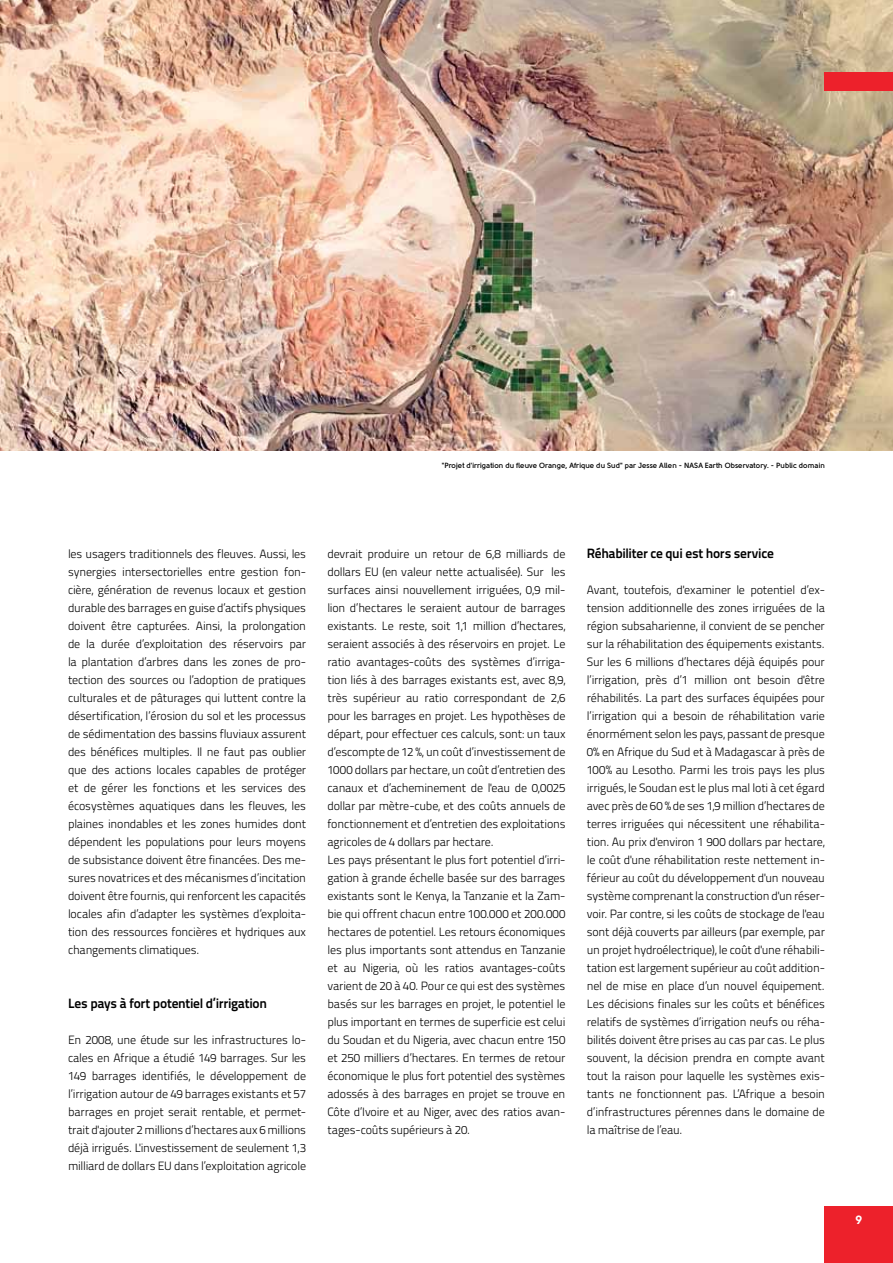
<style>
.page{position:relative;width:893px;height:1263px;background:#fff}
.page>*{position:absolute;margin:0;border:0;box-sizing:border-box;transform-origin:0 0}
.t1{font:13.5px "Titillium Text 22 L 800 wt";letter-spacing:-.02em;color:#000}
.t2{font:12px/18px "Titillium Text 22 L 250 wt";letter-spacing:-.015em;color:#000;text-align:justify}
.t3{font:900 12px "Solomon";color:#fff}
.t4{font:700 7.5px "Solomon";color:#000}
</style>
<div class="page">
<img style="left:0;top:0;width:893px;height:450px">
<div style="left:825px;top:1206px;width:68px;height:57px;background:#ed212b"></div>
<div style="left:825px;top:72px;width:68px;height:18px;background:#ed212b"></div>
<p class="t4" style="left:442px;top:461px;width:248px">"Projet d'irrigation du fleuve Orange, Afrique du Sud" par Jesse Allen - NASA</p>
<p class="t4" style="left:705px;top:461px;width:121px">Earth Observatory. - Public domain</p>
<p class="t2" style="left:68px;top:544px;width:240px">les usagers traditionnels des fleuves. Aussi, les synergies intersectorielles entre gestion fon&shy;cière, génération de revenus locaux et gestion durable des barrages en guise d’actifs physiques doivent être capturées. Ainsi, la prolongation de la durée d’exploitation des réservoirs par la plantation d’arbres dans les zones de pro&shy;tection des sources ou l’adoption de pratiques culturales et de pâturages qui luttent contre la désertification, l’érosion du sol et les processus de sédimentation des bassins fluviaux assurent des bénéfices multiples. I l ne faut pas oublier que des actions locales capables de protéger et de gérer les fonctions et les services des écosystèmes aquatiques dans les fleuves, les plaines inondables et les zones humides dont dépendent les populations pour leurs moyens de subsistance doivent être financées. Des me&shy;sures novatrices et des mécanismes d’incitation doivent être fournis, qui renforcent les capacités locales afin d’adapter les systèmes d’exploita&shy;tion des ressources foncières et hydriques aux changements climatiques.</p>
<p class="t1" style="left:68px;top:993px;width:200px">Les pays à fort potentiel d’irrigation</p>
<p class="t2" style="left:68px;top:1030px;width:240px">En 2008, une étude sur les infrastructures lo&shy;cales en Afrique a étudié 149 barrages. Sur les 149 barrages identifiés, le développement de l’irrigation autour de 49 barrages existants et 57 barrages en projet serait rentable, et permet&shy;trait d'ajouter 2 millions d’hectares aux 6 millions déjà irrigués. L'investissement de seulement 1,3 milliard de dollars EU dans l’exploitation agricole</p>
<p class="t2" style="left:327px;top:544px;width:240px;text-align:left">devrait produire un retour de 6,8 milliards de dollars EU (en valeur nette actualisée). Sur les surfaces ainsi nouvellement irriguées, 0,9 mil&shy;lion d’hectares le seraient autour de barrages existants. Le reste, soit 1,1 million d’hectares, seraient associés à des réservoirs en projet. Le ratio avantages-coûts des systèmes d’irriga&shy;tion liés à des barrages existants est, avec 8,9, très supérieur au ratio correspondant de 2,6 pour les barrages en projet. Les hypothèses de départ, pour effectuer ces calculs, sont: un taux d’escompte de 12 %, un coût d’investissement de 1000 dollars par hectare, un coût d’entretien des canaux et d’acheminement de l'eau de 0,0025 dollar par mètre-cube, et des coûts annuels de fonctionnement et d’entretien des exploitations agricoles de 4 dollars par hectare.<br>Les pays présentant le plus fort potentiel d’irri&shy;gation à grande échelle basée sur des barrages existants sont le Kenya, la Tanzanie et la Zam&shy;bie qui offrent chacun entre 100.000 et 200.000 hectares de potentiel. Les retours économiques les plus importants sont attendus en Tanzanie et au N igeria, où les ratios avantages-coûts varient de 20 à 40. Pour ce qui est des systèmes basés sur les barrages en projet, le potentiel le plus important en termes de superficie est celui du Soudan et du N igeria, avec chacun entre 150 et 250 milliers d’hectares. En termes de retour économique le plus fort potentiel des systèmes adossés à des barrages en projet se trouve en Côte d’Ivoire et au N iger, avec des ratios avan&shy;tages-coûts supérieurs à 20.</p>
<p class="t1" style="left:587px;top:543px;width:189px">Réhabiliter ce qui est hors service</p>
<p class="t2" style="left:587px;top:580px;width:240px">Avant, toutefois, d'examiner le potentiel d’ex&shy;tension additionnelle des zones irriguées de la région subsaharienne, il convient de se pencher sur la réhabilitation des équipements existants.<br>Sur les 6 millions d’hectares déjà équipés pour l’irrigation, près d’1 million ont besoin d'être réhabilités. La part des surfaces équipées pour l’irrigation qui a besoin de réhabilitation varie énormément selon les pays, passant de presque 0% en Afrique du Sud et à Madagascar à près de 100% au Lesotho. Parmi les trois pays les plus irrigués, le Soudan est le plus mal loti à cet égard avec près de 60 % de ses 1,9 million d’hectares de terres irriguées qui nécessitent une réhabilita&shy;tion. Au prix d'environ 1 900 dollars par hectare, le coût d'une réhabilitation reste nettement in&shy;férieur au coût du développement d'un nouveau système comprenant la construction d'un réser&shy;voir. Par contre, si les coûts de stockage de l'eau sont déjà couverts par ailleurs (par exemple, par un projet hydroélectrique), le coût d'une réhabili&shy;tation est largement supérieur au coût addition&shy;nel de mise en place d’un nouvel équipement.<br>Les décisions finales sur les coûts et bénéfices relatifs de systèmes d’irrigation neufs ou réha&shy;bilités doivent être prises au cas par cas. Le plus souvent, la décision prendra en compte avant tout la raison pour laquelle les systèmes exis&shy;tants ne fonctionnent pas. L’Afrique a besoin d’infrastructures pérennes dans le domaine de la maîtrise de l’eau.</p>
<p class="t3" style="left:855px;top:1213px;width:9px">9</p>
</div>
